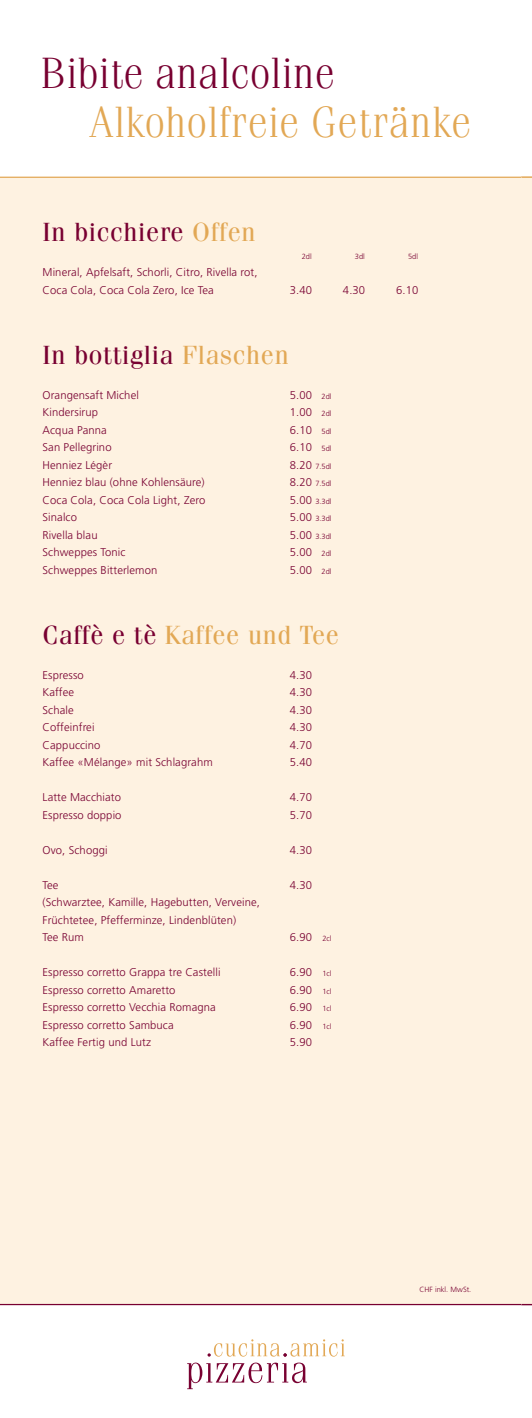
<style>
.page{position:relative;width:532px;height:1418px;background:#fff}
.page>*{position:absolute;margin:0;border:0;box-sizing:border-box;transform-origin:0 0}
.t1{font:300 43.75px "Fenice Std";color:#e2a855}
.t2{font:300 43.75px "Fenice Std";color:#780031}
.t3{font:26.25px "Fenice Std";letter-spacing:.025em;color:#780031}
.t4{font:26.25px "Fenice Std";letter-spacing:.025em;color:#e2a855}
.t5{font:300 11.25px/17.5px "Frutiger LT Std";letter-spacing:.01em;color:#780031}
.t6{font:300 7.5px "Frutiger LT Std";color:#780031}
.s1{color:#e2a855}
.s2{font-size:7.5px}
.s3{font-size:11.25px}
.s4{color:#780031}
</style>
<div class="page">
<svg style="left:187px;top:1362px;width:120px;height:27px"></svg>
<svg style="left:207px;top:1339px;width:137px;height:17px"></svg>
<div style="left:0;top:177px;width:531px;height:1127px;background:#fef2e1"></div>
<hr style="left:0;top:177px;width:531px;height:1px;background:#e2a855">
<hr style="left:0;top:1303px;width:531px;height:2px;background:#780031">
<h1 class="t2" style="left:40px;top:48px;width:296px">Bibite analcoline</h1>
<h1 class="t1" style="left:89px;top:96px;width:383px">Alkoholfreie Getränke</h1>
<h2 class="t3" style="left:43px;top:216px;width:214px">In bicchiere <span class="s1">Offen</span></h2>
<p class="t5" style="left:43px;top:263px;width:216px">Mineral, Apfelsaft, Schorli, Citro, Rivella rot,<br>Coca Cola, Coca Cola Zero, Ice Tea</p>
<p class="t6" style="left:301px;top:252px;width:12px">2dl</p>
<p class="t6" style="left:355px;top:252px;width:12px">3dl</p>
<p class="t6" style="left:408px;top:252px;width:12px">5dl</p>
<p class="t5" style="left:290px;top:281px;width:24px">3.40</p>
<p class="t5" style="left:343px;top:281px;width:24px">4.30</p>
<p class="t5" style="left:396px;top:281px;width:24px">6.10</p>
<h2 class="t3" style="left:43px;top:339px;width:248px">In bottiglia <span class="s1">Flaschen</span></h2>
<p class="t5" style="left:43px;top:386px;width:98px">Orangensaft Michel</p>
<p class="t5" style="left:290px;top:386px;width:43px">5.00 <span class="s2">2dl</span></p>
<p class="t5" style="left:43px;top:403px;width:57px">Kindersirup</p>
<p class="t5" style="left:290px;top:403px;width:43px">1.00 <span class="s2">2dl</span></p>
<p class="t5" style="left:43px;top:421px;width:66px">Acqua Panna</p>
<p class="t5" style="left:290px;top:421px;width:43px">6.10 <span class="s2">5dl</span></p>
<p class="t5" style="left:43px;top:438px;width:70px">San Pellegrino</p>
<p class="t5" style="left:290px;top:438px;width:43px">6.10 <span class="s2">5dl</span></p>
<p class="t5" style="left:43px;top:456px;width:71px">Henniez Légèr</p>
<p class="t6" style="left:290px;top:462px;width:43px"><span class="s3">8.20</span> 7.5dl</p>
<p class="t5" style="left:43px;top:473px;width:163px">Henniez blau (ohne Kohlensäure)</p>
<p class="t6" style="left:290px;top:479px;width:43px"><span class="s3">8.20</span> 7.5dl</p>
<p class="t5" style="left:43px;top:491px;width:164px">Coca Cola, Coca Cola Light, Zero</p>
<p class="t6" style="left:290px;top:497px;width:43px"><span class="s3">5.00</span> 3.3dl</p>
<p class="t5" style="left:43px;top:508px;width:36px">Sinalco</p>
<p class="t6" style="left:290px;top:514px;width:43px"><span class="s3">5.00</span> 3.3dl</p>
<p class="t5" style="left:43px;top:526px;width:56px">Rivella blau</p>
<p class="t6" style="left:290px;top:532px;width:43px"><span class="s3">5.00</span> 3.3dl</p>
<p class="t5" style="left:43px;top:543px;width:84px">Schweppes Tonic</p>
<p class="t5" style="left:290px;top:543px;width:43px">5.00 <span class="s2">2dl</span></p>
<p class="t5" style="left:43px;top:561px;width:116px">Schweppes Bitterlemon</p>
<p class="t5" style="left:290px;top:561px;width:43px">5.00 <span class="s2">2dl</span></p>
<h2 class="t4" style="left:43px;top:619px;width:298px"><span class="s4">Caffè e tè</span> Kaffee und Tee</h2>
<p class="t5" style="left:43px;top:666px;width:43px">Espresso</p>
<p class="t5" style="left:290px;top:666px;width:24px">4.30</p>
<p class="t5" style="left:43px;top:683px;width:33px">Kaffee</p>
<p class="t5" style="left:290px;top:683px;width:24px">4.30</p>
<p class="t5" style="left:43px;top:701px;width:33px">Schale</p>
<p class="t5" style="left:290px;top:701px;width:24px">4.30</p>
<p class="t5" style="left:43px;top:718px;width:53px">Coffeinfrei</p>
<p class="t5" style="left:290px;top:718px;width:24px">4.30</p>
<p class="t5" style="left:43px;top:736px;width:59px">Cappuccino</p>
<p class="t5" style="left:290px;top:736px;width:24px">4.70</p>
<p class="t5" style="left:43px;top:754px;width:172px">Kaffee «Mélange» mit Schlagrahm</p>
<p class="t5" style="left:290px;top:754px;width:24px">5.40</p>
<p class="t5" style="left:43px;top:789px;width:80px">Latte Macchiato</p>
<p class="t5" style="left:290px;top:789px;width:24px">4.70</p>
<p class="t5" style="left:43px;top:806px;width:80px">Espresso doppio</p>
<p class="t5" style="left:290px;top:806px;width:24px">5.70</p>
<p class="t5" style="left:43px;top:841px;width:67px">Ovo, Schoggi</p>
<p class="t5" style="left:290px;top:841px;width:24px">4.30</p>
<p class="t5" style="left:43px;top:876px;width:17px">Tee</p>
<p class="t5" style="left:290px;top:876px;width:24px">4.30</p>
<p class="t5" style="left:43px;top:894px;width:219px">(Schwarztee, Kamille, Hagebutten, Verveine,<br>Früchtetee, Pfefferminze, Lindenblüten)<br>Tee Rum</p>
<p class="t5" style="left:290px;top:929px;width:43px">6.90 <span class="s2">2cl</span></p>
<p class="t5" style="left:43px;top:963px;width:179px">Espresso corretto Grappa tre Castelli</p>
<p class="t5" style="left:290px;top:963px;width:43px">6.90 <span class="s2">1cl</span></p>
<p class="t5" style="left:43px;top:981px;width:134px">Espresso corretto Amaretto</p>
<p class="t5" style="left:290px;top:981px;width:43px">6.90 <span class="s2">1cl</span></p>
<p class="t5" style="left:43px;top:998px;width:175px">Espresso corretto Vecchia Romagna</p>
<p class="t5" style="left:290px;top:998px;width:43px">6.90 <span class="s2">1cl</span></p>
<p class="t5" style="left:43px;top:1016px;width:133px">Espresso corretto Sambuca</p>
<p class="t5" style="left:290px;top:1016px;width:43px">6.90 <span class="s2">1cl</span></p>
<p class="t5" style="left:43px;top:1033px;width:110px">Kaffee Fertig und Lutz</p>
<p class="t5" style="left:290px;top:1033px;width:24px">5.90</p>
<p class="t6" style="left:419px;top:1284px;width:53px">CHF inkl. MwSt.</p>
</div>
